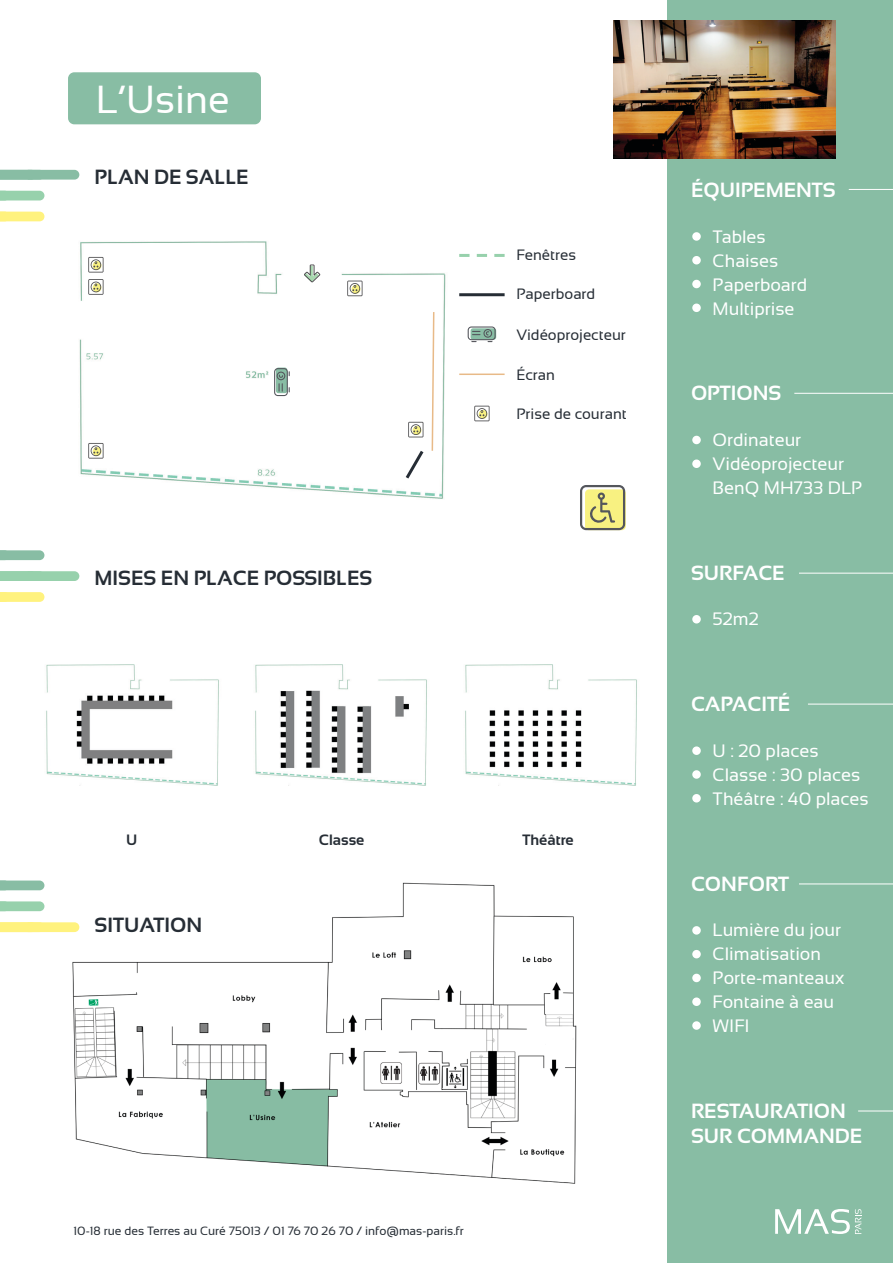
<style>
.page{position:relative;width:893px;height:1263px;background:#fff}
.page>*{position:absolute;margin:0;border:0;box-sizing:border-box;transform-origin:0 0}
.t1{font:39.15px "Sansation";color:#fff}
.t2{font:700 20.55px "Sansation";color:#fff}
.t3{font:700 20.55px "Sansation";color:#262d35}
.t4{font:18px "Sansation";color:#fff}
.t5{font:15px "Sansation";color:#262d35}
.t6{font:700 15px "Sansation";color:#262d35}
.t7{font:12px "Sansation";color:#262d35}
</style>
<div class="page">
<img style="left:71px;top:882px;width:505px;height:302px">
<div style="left:68px;top:72px;width:193px;height:52px;background:#88bda4;border-radius:6px"></div>
<div style="left:668px;top:0;width:225px;height:1263px;background:#88bda4"></div>
<svg style="left:0;top:880px;width:44px;height:10px"></svg>
<svg style="left:0;top:901px;width:44px;height:10px"></svg>
<svg style="left:0;top:922px;width:79px;height:10px"></svg>
<svg style="left:0;top:550px;width:44px;height:10px"></svg>
<svg style="left:0;top:571px;width:79px;height:10px"></svg>
<svg style="left:0;top:592px;width:44px;height:10px"></svg>
<svg style="left:0;top:170px;width:79px;height:10px"></svg>
<svg style="left:0;top:191px;width:44px;height:9px"></svg>
<svg style="left:0;top:212px;width:44px;height:9px"></svg>
<div style="left:692px;top:232px;width:9px;height:9px;background:#fff;border-radius:50%"></div>
<div style="left:692px;top:256px;width:9px;height:8px;background:#fff;border-radius:50%"></div>
<div style="left:692px;top:280px;width:9px;height:8px;background:#fff;border-radius:50%"></div>
<div style="left:692px;top:304px;width:9px;height:8px;background:#fff;border-radius:50%"></div>
<hr style="left:849px;top:189px;width:44px;height:1px;background:#fff">
<div style="left:692px;top:436px;width:9px;height:8px;background:#fff;border-radius:50%"></div>
<div style="left:692px;top:459px;width:9px;height:9px;background:#fff;border-radius:50%"></div>
<hr style="left:794px;top:393px;width:99px;height:1px;background:#fff">
<div style="left:692px;top:615px;width:9px;height:8px;background:#fff;border-radius:50%"></div>
<hr style="left:799px;top:573px;width:94px;height:1px;background:#fff">
<div style="left:692px;top:746px;width:9px;height:9px;background:#fff;border-radius:50%"></div>
<div style="left:692px;top:770px;width:9px;height:9px;background:#fff;border-radius:50%"></div>
<div style="left:692px;top:794px;width:9px;height:8px;background:#fff;border-radius:50%"></div>
<hr style="left:808px;top:704px;width:85px;height:1px;background:#fff">
<div style="left:692px;top:926px;width:9px;height:9px;background:#fff;border-radius:50%"></div>
<div style="left:692px;top:950px;width:9px;height:8px;background:#fff;border-radius:50%"></div>
<div style="left:692px;top:997px;width:9px;height:9px;background:#fff;border-radius:50%"></div>
<div style="left:692px;top:974px;width:9px;height:8px;background:#fff;border-radius:50%"></div>
<div style="left:692px;top:1021px;width:9px;height:9px;background:#fff;border-radius:50%"></div>
<hr style="left:799px;top:883px;width:94px;height:1px;background:#fff">
<hr style="left:858px;top:1110px;width:35px;height:1px;background:#fff">
<svg style="left:775px;top:1209px;width:86px;height:25px"></svg>
<img style="left:79px;top:241px;width:367px;height:258px">
<svg style="left:459px;top:254px;width:46px;height:3px"></svg>
<hr style="left:459px;top:293px;width:46px;height:3px;background:#262d35">
<hr style="left:459px;top:373px;width:46px;height:2px;background:#e8ba88">
<svg style="left:468px;top:326px;width:28px;height:16px"></svg>
<svg style="left:274px;top:368px;width:16px;height:28px"></svg>
<svg style="left:474px;top:406px;width:16px;height:15px"></svg>
<svg style="left:88px;top:443px;width:16px;height:16px"></svg>
<svg style="left:88px;top:279px;width:16px;height:16px"></svg>
<svg style="left:88px;top:257px;width:16px;height:16px"></svg>
<svg style="left:347px;top:281px;width:15px;height:15px"></svg>
<img style="left:46px;top:664px;width:173px;height:122px">
<img style="left:255px;top:664px;width:172px;height:122px">
<img style="left:465px;top:664px;width:172px;height:122px">
<svg style="left:403px;top:311px;width:32px;height:171px"></svg>
<svg style="left:304px;top:264px;width:16px;height:18px"></svg>
<svg style="left:585px;top:489px;width:41px;height:41px"></svg>
<svg style="left:580px;top:485px;width:45px;height:45px;background:#cdc984"></svg>
<img style="left:613px;top:21px;width:223px;height:137px">
<p class="t1" style="left:96px;top:77px;width:135px">L’Usine</p>
<p class="t3" style="left:95px;top:165px;width:156px">PLAN DE SALLE</p>
<p class="t3" style="left:95px;top:567px;width:279px">MISES EN PLACE POSSIBLES</p>
<p class="t5" style="left:516px;top:246px;width:61px">Fenêtres</p>
<p class="t5" style="left:516px;top:286px;width:80px">Paperboard</p>
<p class="t5" style="left:516px;top:326px;width:111px">Vidéoprojecteur</p>
<p class="t5" style="left:516px;top:366px;width:40px">Écran</p>
<p class="t5" style="left:516px;top:406px;width:112px">Prise de courant</p>
<p class="t6" style="left:126px;top:831px;width:13px">U</p>
<p class="t6" style="left:319px;top:831px;width:47px">Classe</p>
<p class="t6" style="left:522px;top:831px;width:53px">Théâtre</p>
<p class="t3" style="left:95px;top:914px;width:109px">SITUATION</p>
<p class="t7" style="left:74px;top:1224px;width:392px">10-18 rue des Terres au Curé 75013 / 01 76 70 26 70 / info@mas-paris.fr</p>
<p class="t2" style="left:691px;top:178px;width:146px">ÉQUIPEMENTS</p>
<p class="t4" style="left:713px;top:226px;width:55px">Tables</p>
<p class="t4" style="left:713px;top:250px;width:67px">Chaises</p>
<p class="t4" style="left:713px;top:274px;width:96px">Paperboard</p>
<p class="t4" style="left:713px;top:298px;width:83px">Multiprise</p>
<p class="t2" style="left:691px;top:382px;width:92px">OPTIONS</p>
<p class="t4" style="left:713px;top:430px;width:90px">Ordinateur</p>
<p class="t4" style="left:713px;top:454px;width:133px">Vidéoprojecteur</p>
<p class="t4" style="left:713px;top:478px;width:151px">BenQ MH733 DLP</p>
<p class="t2" style="left:691px;top:561px;width:95px">SURFACE</p>
<p class="t4" style="left:713px;top:609px;width:48px">52m2</p>
<p class="t2" style="left:691px;top:692px;width:101px">CAPACITÉ</p>
<p class="t4" style="left:713px;top:740px;width:108px">U : 20 places</p>
<p class="t4" style="left:713px;top:764px;width:149px">Classe : 30 places</p>
<p class="t4" style="left:713px;top:788px;width:158px">Théâtre : 40 places</p>
<p class="t2" style="left:691px;top:872px;width:100px">CONFORT</p>
<p class="t4" style="left:713px;top:920px;width:130px">Lumière du jour</p>
<p class="t4" style="left:713px;top:944px;width:110px">Climatisation</p>
<p class="t4" style="left:713px;top:968px;width:133px">Porte-manteaux</p>
<p class="t4" style="left:713px;top:992px;width:123px">Fontaine à eau</p>
<p class="t4" style="left:713px;top:1016px;width:39px">WIFI</p>
<p class="t2" style="left:691px;top:1099px;width:157px">RESTAURATION</p>
<p class="t2" style="left:691px;top:1124px;width:173px">SUR COMMANDE</p>
</div>
